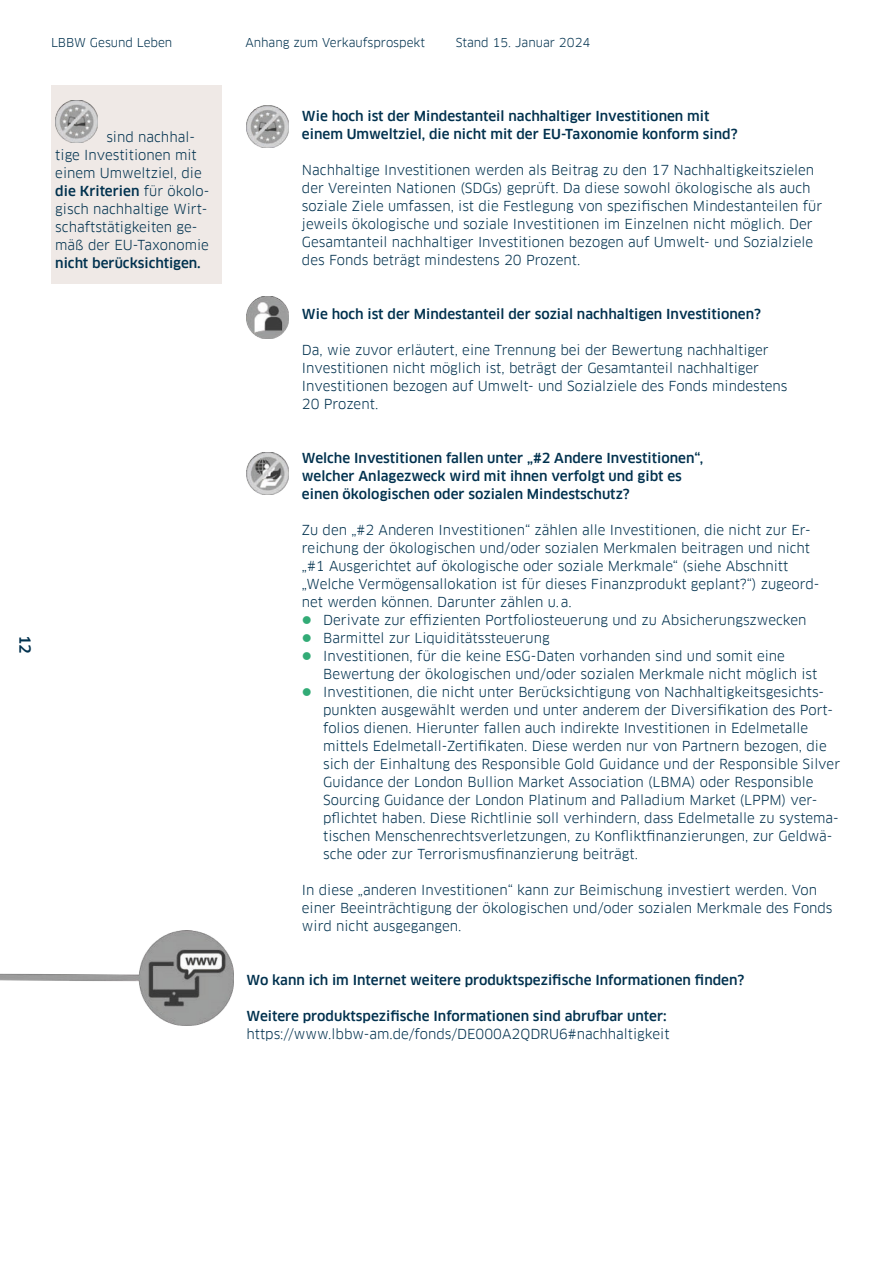
<style>
.page{position:relative;width:893px;height:1263px;background:#fff}
.page>*{position:absolute;margin:0;border:0;box-sizing:border-box;transform-origin:0 0}
.t1{font:500 15px "Clanfor LBBW";color:#00314e}
.t2{font:13.5px/18px "Clanfor LBBW";color:#00314e}
.t3{font:500 13.5px/18px "Clanfor LBBW";color:#00314e}
.t4{font:12px "Clanfor LBBW";color:#00314e}
.s1{font-weight:500}
.s2{color:#32ab76}
</style>
<div class="page">
<img style="left:1px;top:930px;width:233px;height:95px">
<img style="left:247px;top:453px;width:42px;height:42px">
<img style="left:247px;top:296px;width:42px;height:42px">
<img style="left:247px;top:106px;width:42px;height:42px">
<div style="left:51px;top:85px;width:170px;height:198px;background:#efe9e6"></div>
<img style="left:55px;top:100px;width:42px;height:42px">
<p class="t4" style="left:51px;top:36px;width:123px">LBBW Gesund Leben</p>
<p class="t4" style="left:245px;top:36px;width:181px">Anhang zum Verkaufsprospekt</p>
<p class="t4" style="left:456px;top:36px;width:136px">Stand 15. Januar 2024</p>
<p class="t2" style="left:55px;top:128px;width:156px;text-indent:51px">sind nachhal&shy;tige Investitionen mit einem Umweltziel, die <span class="s1">die Kriterien</span> für ökolo&shy;gisch nachhaltige Wirt&shy;schaftstätigkeiten ge&shy;mäß der EU-Taxonomie</p>
<p class="t3" style="left:55px;top:254px;width:147px">nicht berücksichtigen.</p>
<p class="t1" style="left:34px;top:634px;width:21px;rotate:90deg">12</p>
<p class="t3" style="left:302px;top:107px;width:437px">Wie hoch ist der Mindestanteil nachhaltiger I nvestitionen mit einem Umweltziel, die nicht mit der EU-Taxonomie konform sind?</p>
<p class="t2" style="left:302px;top:161px;width:522px">Nachhaltige Investitionen werden als Beitrag zu den 17 Nachhaltigkeitszielen der Vereinten Nationen (SDGs) geprüft. Da diese sowohl ökologische als auch soziale Ziele umfassen, ist die Festlegung von spezifischen Mindestanteilen für jeweils ökologische und soziale Investitionen im Einzelnen nicht möglich. Der Gesamtanteil nachhaltiger Investitionen bezogen auf Umwelt- und Sozialziele des Fonds beträgt mindestens 20 Prozent.</p>
<p class="t3" style="left:302px;top:305px;width:461px">Wie hoch ist der Mindestanteil der sozial nachhaltigen I nvestitionen?</p>
<p class="t2" style="left:302px;top:341px;width:487px">Da, wie zuvor erläutert, eine Trennung bei der Bewertung nachhaltiger Investitionen nicht möglich ist, beträgt der Gesamtanteil nachhaltiger Investitionen bezogen auf Umwelt- und Sozialziele des Fonds mindestens 20 Prozent.</p>
<p class="t3" style="left:302px;top:449px;width:403px">Welche I nvestitionen fallen unter „#2 Andere I nvestitionen“, welcher Anlagezweck wird mit ihnen verfolgt und gibt es einen ökologischen oder sozialen Mindestschutz?</p>
<p class="t2" style="left:302px;top:521px;width:519px">Zu den „#2 Anderen Investitionen“ zählen alle Investitionen, die nicht zur Er&shy;reichung der ökologischen und/oder sozialen Merkmalen beitragen und nicht „#1 Ausgerichtet auf ökologische oder soziale Merkmale“ (siehe Abschnitt „Welche Vermögensallokation ist für dieses Finanzprodukt geplant?“) zugeord&shy;net werden können. Darunter zählen u.a.</p>
<p class="t2" style="left:302px;top:611px;width:506px"><span class="s2">●</span> Derivate zur effizienten Portfoliosteuerung und zu Absicherungszwecken</p>
<p class="t2" style="left:302px;top:629px;width:249px"><span class="s2">●</span> Barmittel zur Liquiditätssteuerung</p>
<p class="t2" style="left:323px;top:647px;width:496px;text-indent:-21px"><span class="s2">●</span> Investitionen, für die keine ESG-Daten vorhanden sind und somit eine<br>Bewertung der ökologischen und/oder sozialen Merkmale nicht möglich ist</p>
<p class="t2" style="left:323px;top:683px;width:519px;text-indent:-21px"><span class="s2">●</span> Investitionen, die nicht unter Berücksichtigung von Nachhaltigkeitsgesichts&shy;punkten ausgewählt werden und unter anderem der Diversifikation des Port&shy;folios dienen. Hierunter fallen auch indirekte Investitionen in Edelmetalle mittels Edelmetall-Zertifikaten. Diese werden nur von Partnern bezogen, die sich der Einhaltung des Responsible Gold Guidance und der Responsible Silver Guidance der London Bullion Market Association (LBMA) oder Responsible Sourcing Guidance der London Platinum and Palladium Market (LPPM) ver&shy;pflichtet haben. Diese Richtlinie soll verhindern, dass Edelmetalle zu systema&shy;tischen Menschenrechtsverletzungen, zu Konfliktfinanzierungen, zur Geldwä&shy;sche oder zur Terrorismusfinanzierung beiträgt.</p>
<p class="t2" style="left:302px;top:881px;width:532px">In diese „anderen Investitionen“ kann zur Beimischung investiert werden. Von einer Beeinträchtigung der ökologischen und/oder sozialen Merkmale des Fonds wird nicht ausgegangen.</p>
<p class="t3" style="left:247px;top:971px;width:499px">Wo kann ich im I nternet weitere produktspezifische I nformationen finden?</p>
<p class="t3" style="left:247px;top:1007px;width:421px">Weitere produktspezifische I nformationen sind abrufbar unter:</p>
<p class="t2" style="left:247px;top:1025px;width:424px">https://www.lbbw-am.de/fonds/DE000A2QDRU6#nachhaltigkeit</p>
</div>
